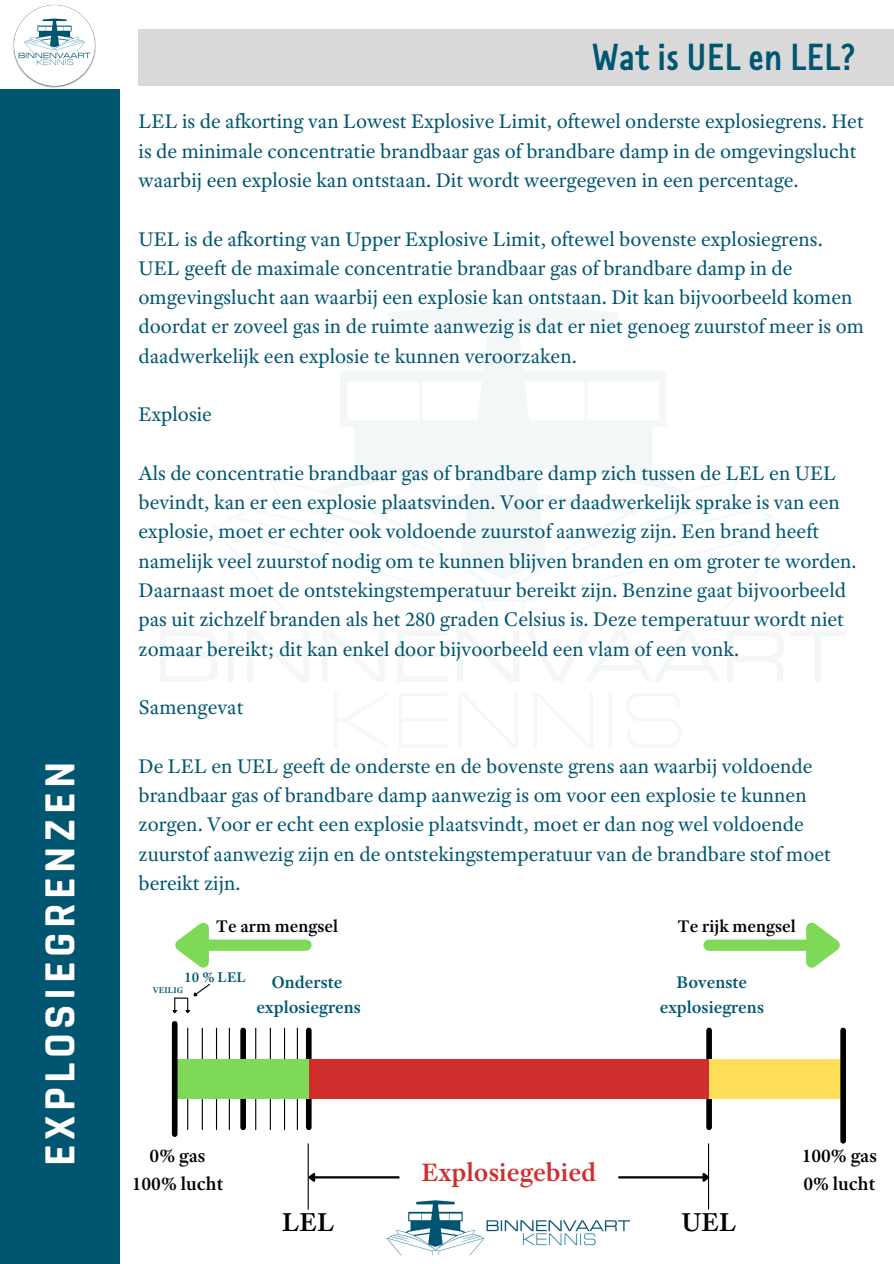
<style>
.page{position:relative;width:894px;height:1264px;background:#fff}
.page>*{position:absolute;margin:0;border:0;box-sizing:border-box;transform-origin:0 0}
.t1{font:700 45px "Rajdhani";letter-spacing:.1em;color:#fff}
.t2{font:700 36.75px "Tilburgs Ans Text";color:#005670}
.t3{font:600 27.75px "Adobe Text Pro";color:#000}
.t4{font:600 27px "Adobe Text Pro";color:#cf2e2d}
.t5{font:21px/29.2px "Adobe Text Pro";color:#005670}
.t6{font:600 19.5px "Adobe Text Pro";color:#000}
.t7{font:600 18px "Adobe Text Pro";color:#005670}
.t8{font:600 18px "Adobe Text Pro";color:#000}
.t9{font:600 15px "Adobe Text Pro";color:#005670}
.t10{font:600 9px "Adobe Text Pro";color:#005670}
</style>
<div class="page">
<div style="left:0;top:89px;width:119px;height:1174px;background:#005670"></div>
<div style="left:138px;top:29px;width:755px;height:56px;background:#d9d9d9"></div>
<img style="left:13px;top:4px;width:83px;height:84px">
<div style="left:706px;top:1030px;width:5px;height:97px;background:#000"></div>
<div style="left:306px;top:1030px;width:5px;height:97px;background:#000"></div>
<div style="left:172px;top:1059px;width:673px;height:39px;background:#cf2e2d"></div>
<div style="left:240px;top:1030px;width:6px;height:97px;background:#000"></div>
<hr style="left:202px;top:1028px;width:1px;height:101px;background:#000">
<hr style="left:187px;top:1028px;width:1px;height:101px;background:#000">
<hr style="left:216px;top:1028px;width:1px;height:101px;background:#000">
<hr style="left:229px;top:1028px;width:1px;height:101px;background:#000">
<hr style="left:284px;top:1028px;width:1px;height:101px;background:#000">
<hr style="left:270px;top:1028px;width:1px;height:101px;background:#000">
<hr style="left:255px;top:1028px;width:1px;height:101px;background:#000">
<hr style="left:297px;top:1028px;width:1px;height:101px;background:#000">
<div style="left:172px;top:1059px;width:136px;height:39px;background:#7ed957"></div>
<div style="left:709px;top:1059px;width:136px;height:39px;background:#ffde59"></div>
<div style="left:172px;top:1023px;width:5px;height:111px;background:#000"></div>
<div style="left:840px;top:1030px;width:5px;height:110px;background:#000"></div>
<hr style="left:307px;top:1143px;width:2px;height:66px;background:#000">
<hr style="left:707px;top:1143px;width:2px;height:66px;background:#000">
<hr style="left:619px;top:1176px;width:83px;height:2px;background:#000">
<svg style="left:700px;top:1170px;width:10px;height:15px"></svg>
<hr style="left:315px;top:1176px;width:83px;height:2px;background:#000">
<svg style="left:307px;top:1169px;width:10px;height:14px"></svg>
<div style="left:708px;top:939px;width:97px;height:11px;background:#7ed957"></div>
<svg style="left:795px;top:922px;width:45px;height:46px"></svg>
<div style="left:209px;top:939px;width:97px;height:11px;background:#7ed957"></div>
<svg style="left:172px;top:922px;width:47px;height:92px"></svg>
<img style="left:386px;top:1200px;width:244px;height:56px">
<p class="t1" style="left:33px;top:1165px;width:406px;rotate:-90deg">EXPLOSIEGRENZEN</p>
<p class="t2" style="left:591px;top:34px;width:265px">Wat is UEL en LEL?</p>
<p class="t5" style="left:138px;top:109px;width:726px">LEL is de afkorting van Lowest Explosive Limit, oftewel onderste explosiegrens. Het is de minimale concentratie brandbaar gas of brandbare damp in de omgevingslucht waarbij een explosie kan ontstaan. Dit wordt weergegeven in een percentage.</p>
<p class="t5" style="left:138px;top:226px;width:726px">UEL is de afkorting van Upper Explosive Limit, oftewel bovenste explosiegrens.<br>UEL geeft de maximale concentratie brandbaar gas of brandbare damp in de omgevingslucht aan waarbij een explosie kan ontstaan. Dit kan bijvoorbeeld komen doordat er zoveel gas in de ruimte aanwezig is dat er niet genoeg zuurstof meer is om daadwerkelijk een explosie te kunnen veroorzaken.</p>
<p class="t5" style="left:138px;top:402px;width:75px">Explosie</p>
<p class="t5" style="left:138px;top:460px;width:719px">Als de concentratie brandbaar gas of brandbare damp zich tussen de LEL en UEL bevindt, kan er een explosie plaatsvinden. Voor er daadwerkelijk sprake is van een explosie, moet er echter ook voldoende zuurstof aanwezig zijn. Een brand heeft namelijk veel zuurstof nodig om te kunnen blijven branden en om groter te worden.<br>Daarnaast moet de ontstekingstemperatuur bereikt zijn. Benzine gaat bijvoorbeeld pas uit zichzelf branden als het 280 graden Celsius is. Deze temperatuur wordt niet zomaar bereikt; dit kan enkel door bijvoorbeeld een vlam of een vonk.</p>
<p class="t5" style="left:138px;top:695px;width:106px">Samengevat</p>
<p class="t5" style="left:138px;top:753px;width:693px">De LEL en UEL geeft de onderste en de bovenste grens aan waarbij voldoende brandbaar gas of brandbare damp aanwezig is om voor een explosie te kunnen zorgen. Voor er echt een explosie plaatsvindt, moet er dan nog wel voldoende zuurstof aanwezig zijn en de ontstekingstemperatuur van de brandbare stof moet bereikt zijn.</p>
<p class="t8" style="left:216px;top:919px;width:124px">Te arm mengsel</p>
<p class="t8" style="left:677px;top:918px;width:120px">Te rijk mengsel</p>
<p class="t9" style="left:184px;top:971px;width:63px">10 % LEL</p>
<p class="t10" style="left:153px;top:986px;width:32px">VEILIG</p>
<p class="t7" style="left:271px;top:975px;width:73px">Onderste</p>
<p class="t7" style="left:256px;top:999px;width:106px">explosiegrens</p>
<p class="t7" style="left:676px;top:975px;width:72px">Bovenste</p>
<p class="t7" style="left:659px;top:999px;width:106px">explosiegrens</p>
<p class="t6" style="left:149px;top:1148px;width:57px">0% gas</p>
<p class="t6" style="left:132px;top:1175px;width:93px">100% lucht</p>
<p class="t4" style="left:421px;top:1161px;width:176px">Explosiegebied</p>
<p class="t3" style="left:282px;top:1211px;width:54px">LEL</p>
<p class="t3" style="left:681px;top:1211px;width:56px">UEL</p>
<p class="t6" style="left:801px;top:1148px;width:77px">100% gas</p>
<p class="t6" style="left:803px;top:1175px;width:73px">0% lucht</p>
</div>
